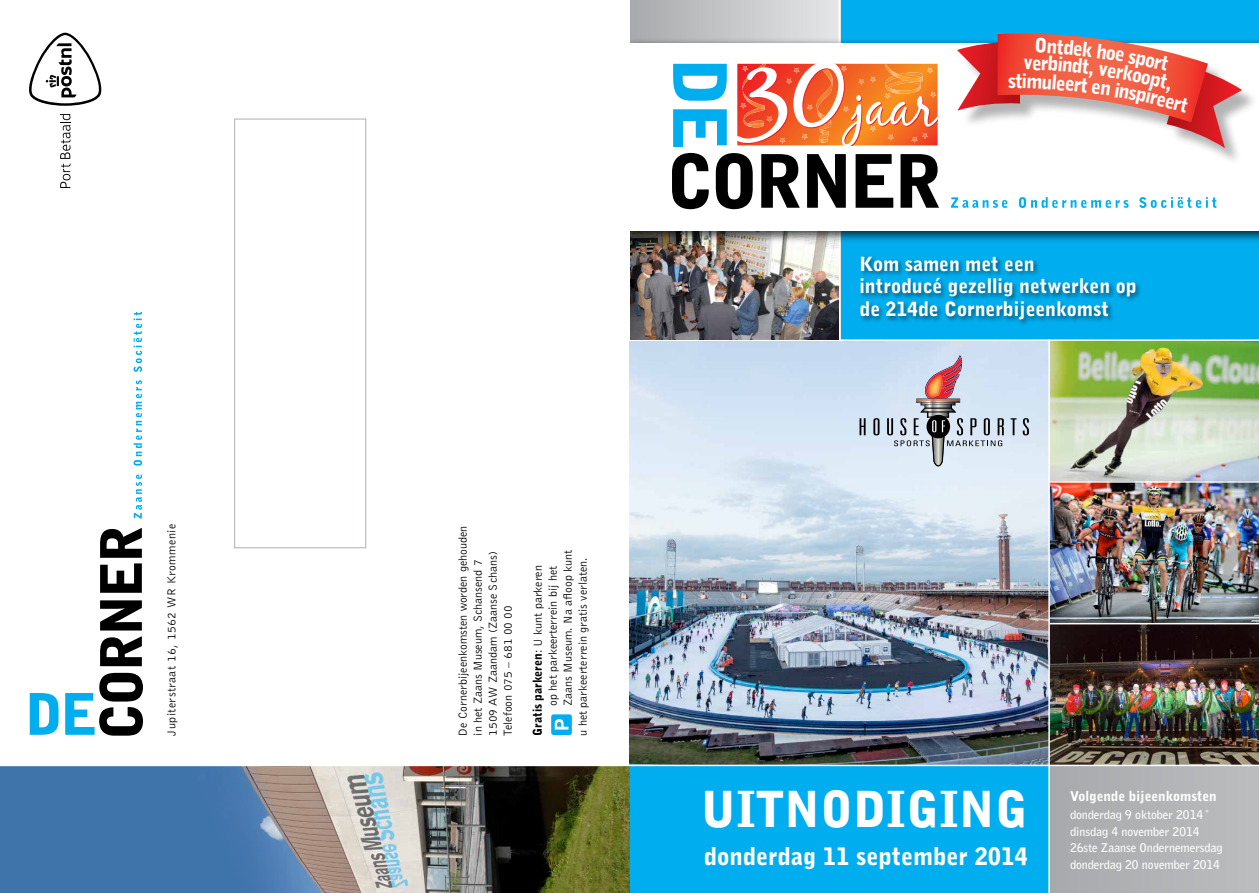
<style>
.page{position:relative;width:1259px;height:893px;background:#fff}
.page>*{position:absolute;margin:0;border:0;box-sizing:border-box;transform-origin:0 0}
.t1{font:900 49.5px "Bell Gothic BT";letter-spacing:.005em;color:#fff}
.t2{font:900 24px "Bell Gothic BT";color:#fff}
.t3{font:900 19.5px/22.5px "Bell Gothic BT";color:#fff}
.t4{font:900 13.5px "Bell Gothic BT";color:#fff}
.t5{font:12px/15px "Bell Gothic BT";color:#000}
.t6{font:700 12px/16.5px "Bell Gothic BT";color:#fff}
.t7{font:12px "Bell Gothic BT";letter-spacing:.035em;color:#000}
.s1{font-weight:900}
</style>
<div class="page">
<div style="left:629px;top:765px;width:420px;height:128px;background:#00aeef"></div>
<div style="left:1050px;top:765px;width:209px;height:128px;background:#b1b3b5"></div>
<div style="left:839px;top:230px;width:420px;height:536px;background:#00aeef"></div>
<div style="left:0;top:765px;width:629px;height:128px;background:#3f74aa"></div>
<img style="left:192px;top:766px;width:437px;height:127px">
<div style="left:839px;top:0;width:420px;height:43px;background:#00aeef"></div>
<svg style="left:551px;top:714px;width:21px;height:21px"></svg>
<img style="left:629px;top:341px;width:630px;height:424px">
<img style="left:1050px;top:341px;width:209px;height:140px">
<img style="left:1050px;top:483px;width:209px;height:140px">
<div style="left:629px;top:0;width:211px;height:340px;background:linear-gradient(to right,#a7a9ac,#e5e7e8)"></div>
<hr style="left:838px;top:0;width:2px;height:341px;background:#fff">
<hr style="left:629px;top:339px;width:630px;height:2px;background:#fff">
<hr style="left:0;top:765px;width:1259px;height:1px;background:#fff">
<hr style="left:1048px;top:339px;width:2px;height:554px;background:#fff">
<div style="left:858px;top:254px;width:283px;height:72px;background:#000;opacity:.5"></div>
<img style="left:629px;top:244px;width:209px;height:95px">
<hr style="left:1049px;top:481px;width:210px;height:2px;background:#fff">
<hr style="left:1050px;top:623px;width:209px;height:1px;background:#fff">
<div style="left:234px;top:119px;width:132px;height:429px;background:#fff;border:1px solid #939598"></div>
<div style="left:620px;top:38px;width:639px;height:206px;background:#000;opacity:.75"></div>
<div style="left:629px;top:43px;width:630px;height:187px;background:#fff"></div>
<svg style="left:100px;top:636px;width:42px;height:30px"></svg>
<svg style="left:100px;top:600px;width:42px;height:30px"></svg>
<svg style="left:100px;top:528px;width:42px;height:65px"></svg>
<svg style="left:30px;top:693px;width:29px;height:42px"></svg>
<svg style="left:65px;top:673px;width:78px;height:63px"></svg>
<svg style="left:134px;top:475px;width:8px;height:43px"></svg>
<svg style="left:134px;top:380px;width:8px;height:86px"></svg>
<svg style="left:134px;top:312px;width:8px;height:60px"></svg>
<div style="left:578px;top:0;width:51px;height:340px;background:#fff"></div>
<svg style="left:29px;top:33px;width:73px;height:73px"></svg>
<svg style="left:60px;top:114px;width:10px;height:74px"></svg>
<svg style="left:672px;top:153px;width:37px;height:56px"></svg>
<svg style="left:716px;top:153px;width:36px;height:56px"></svg>
<svg style="left:761px;top:154px;width:39px;height:54px"></svg>
<svg style="left:807px;top:154px;width:39px;height:54px"></svg>
<svg style="left:855px;top:154px;width:38px;height:54px"></svg>
<svg style="left:900px;top:154px;width:39px;height:54px"></svg>
<svg style="left:673px;top:64px;width:54px;height:37px"></svg>
<svg style="left:673px;top:109px;width:54px;height:38px"></svg>
<svg style="left:951px;top:197px;width:56px;height:11px"></svg>
<svg style="left:1019px;top:197px;width:109px;height:11px"></svg>
<svg style="left:1139px;top:197px;width:77px;height:11px"></svg>
<svg style="left:737px;top:64px;width:200px;height:81px"></svg>
<div style="left:960px;top:36px;width:299px;height:130px;background:#000;opacity:.3"></div>
<svg style="left:859px;top:418px;width:6px;height:17px"></svg>
<svg style="left:873px;top:418px;width:6px;height:17px"></svg>
<svg style="left:1010px;top:418px;width:6px;height:17px"></svg>
<svg style="left:1022px;top:418px;width:7px;height:17px"></svg>
<svg style="left:887px;top:355px;width:116px;height:111px;background:#c0c3cf"></svg>
<svg style="left:957px;top:34px;width:285px;height:114px"></svg>
<p class="t7" style="left:164px;top:736px;width:213px;rotate:-90deg">Jupiterstraat 16, 1562 WR Krommenie</p>
<p class="t5" style="left:455px;top:736px;width:211px;rotate:-90deg">De Cornerbijeenkomsten worden gehouden in het Zaans Museum, Schansend 7<br>1509 AW Zaandam (Zaanse Schans)<br>Telefoon 075 – 681 00 00</p>
<p class="t5" style="left:530px;top:706px;width:158px;text-indent:-30px;rotate:-90deg"><span class="s1">Gratis parkeren</span>: U kunt parkeren<br>op het parkeerterrein bij het<br>Zaans Museum. Na afloop kunt</p>
<p class="t5" style="left:575px;top:736px;width:180px;rotate:-90deg">u het parkeerterrein gratis verlaten.</p>
<h3 class="t3" style="left:859px;top:252px;width:278px">Kom samen met een<br>introducé gezellig netwerken op de 214de Cornerbijeenkomst</h3>
<h1 class="t1" style="left:700px;top:778px;width:329px">UITNODIGING</h1>
<p class="t4" style="left:1070px;top:788px;width:148px">Volgende bijeenkomsten</p>
<p class="t6" style="left:1070px;top:806px;width:154px">donderdag 9 oktober 2014 <sup>* </sup>dinsdag 4 november 2014<br>26ste Zaanse Ondernemersdag donderdag 20 november 2014</p>
<h2 class="t2" style="left:703px;top:841px;width:326px">donderdag 11 september 2014</h2>
</div>
